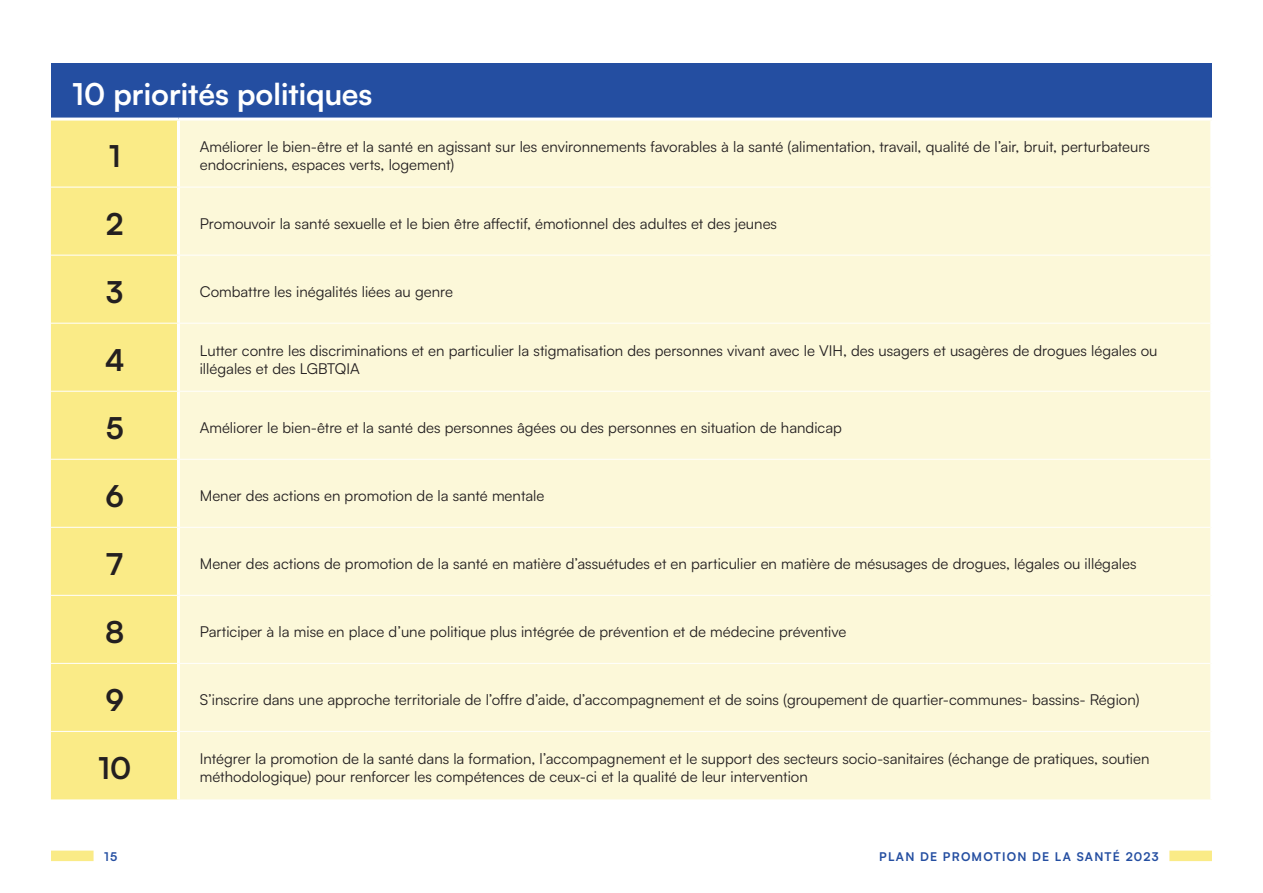
<style>
.page{position:relative;width:1263px;height:893px;background:#fff}
.page>*{position:absolute;margin:0;border:0;box-sizing:border-box;transform-origin:0 0}
.t1{font:700 30px "Satoshi";color:#fff}
.t2{font:700 30px "Satoshi";color:#231f20}
.t3{font:15px/18px "Satoshi";color:#231f20}
.t4{font:700 12px "Satoshi";letter-spacing:.1em;color:#244ea1}
</style>
<div class="page">
<div style="left:1169px;top:851px;width:43px;height:10px;background:#faeb87"></div>
<div style="left:51px;top:851px;width:43px;height:10px;background:#faeb87"></div>
<div style="left:51px;top:64px;width:1161px;height:55px;background:#244ea1"></div>
<div style="left:51px;top:121px;width:126px;height:678px;background:#faeb87"></div>
<div style="left:180px;top:121px;width:1030px;height:678px;background:#fcf8d9"></div>
<hr style="left:51px;top:118px;width:127px;height:3px;background:#fff">
<hr style="left:178px;top:118px;width:1035px;height:3px;background:#fff">
<hr style="left:51px;top:187px;width:127px;height:1px;background:#fff">
<hr style="left:178px;top:187px;width:1032px;height:1px;background:#fff">
<hr style="left:51px;top:255px;width:127px;height:1px;background:#fff">
<hr style="left:178px;top:255px;width:1032px;height:1px;background:#fff">
<hr style="left:51px;top:323px;width:127px;height:1px;background:#fff">
<hr style="left:178px;top:323px;width:1032px;height:1px;background:#fff">
<hr style="left:51px;top:391px;width:127px;height:1px;background:#fff">
<hr style="left:178px;top:391px;width:1032px;height:1px;background:#fff">
<hr style="left:51px;top:459px;width:127px;height:1px;background:#fff">
<hr style="left:178px;top:459px;width:1032px;height:1px;background:#fff">
<hr style="left:51px;top:527px;width:127px;height:1px;background:#fff">
<hr style="left:178px;top:527px;width:1032px;height:1px;background:#fff">
<hr style="left:51px;top:595px;width:127px;height:1px;background:#fff">
<hr style="left:178px;top:595px;width:1032px;height:1px;background:#fff">
<hr style="left:51px;top:663px;width:127px;height:1px;background:#fff">
<hr style="left:178px;top:663px;width:1032px;height:1px;background:#fff">
<hr style="left:51px;top:731px;width:127px;height:1px;background:#fff">
<hr style="left:178px;top:731px;width:1032px;height:1px;background:#fff">
<h1 class="t1" style="left:72px;top:72px;width:302px">10 priorités politiques</h1>
<h1 class="t2" style="left:109px;top:134px;width:13px">1</h1>
<p class="t3" style="left:200px;top:137px;width:952px">Améliorer le bien-être et la santé en agissant sur les environnements favorables à la santé (alimentation, travail, qualité de l’air, bruit, perturbateurs endocriniens, espaces verts, logement)</p>
<h1 class="t2" style="left:106px;top:202px;width:19px">2</h1>
<p class="t3" style="left:200px;top:214px;width:579px">Promouvoir la santé sexuelle et le bien être affectif, émotionnel des adultes et des jeunes</p>
<h1 class="t2" style="left:106px;top:270px;width:19px">3</h1>
<p class="t3" style="left:200px;top:282px;width:255px">Combattre les inégalités liées au genre</p>
<h1 class="t2" style="left:105px;top:338px;width:21px">4</h1>
<p class="t3" style="left:200px;top:341px;width:959px">Lutter contre les discriminations et en particulier la stigmatisation des personnes vivant avec le VIH, des usagers et usagères de drogues légales ou illégales et des LGBTQIA</p>
<h1 class="t2" style="left:106px;top:406px;width:19px">5</h1>
<p class="t3" style="left:200px;top:418px;width:644px">Améliorer le bien-être et la santé des personnes âgées ou des personnes en situation de handicap</p>
<h1 class="t2" style="left:105px;top:474px;width:20px">6</h1>
<p class="t3" style="left:200px;top:486px;width:346px">Mener des actions en promotion de la santé mentale</p>
<h1 class="t2" style="left:107px;top:542px;width:18px">7</h1>
<p class="t3" style="left:200px;top:554px;width:938px">Mener des actions de promotion de la santé en matière d’assuétudes et en particulier en matière de mésusages de drogues, légales ou illégales</p>
<h1 class="t2" style="left:105px;top:610px;width:21px">8</h1>
<p class="t3" style="left:200px;top:622px;width:648px">Participer à la mise en place d’une politique plus intégrée de prévention et de médecine préventive</p>
<h1 class="t2" style="left:105px;top:678px;width:20px">9</h1>
<p class="t3" style="left:200px;top:690px;width:941px">S’inscrire dans une approche territoriale de l’offre d’aide, d’accompagnement et de soins (groupement de quartier-communes- bassins- Région)</p>
<h1 class="t2" style="left:98px;top:746px;width:35px">10</h1>
<p class="t3" style="left:200px;top:749px;width:951px">Intégrer la promotion de la santé dans la formation, l’accompagnement et le support des secteurs socio-sanitaires (échange de pratiques, soutien méthodologique) pour renforcer les compétences de ceux-ci et la qualité de leur intervention</p>
<p class="t4" style="left:104px;top:848px;width:15px">15</p>
<p class="t4" style="left:879px;top:848px;width:281px">PLAN DE PROMOTION DE LA SANTÉ 2023</p>
</div>
